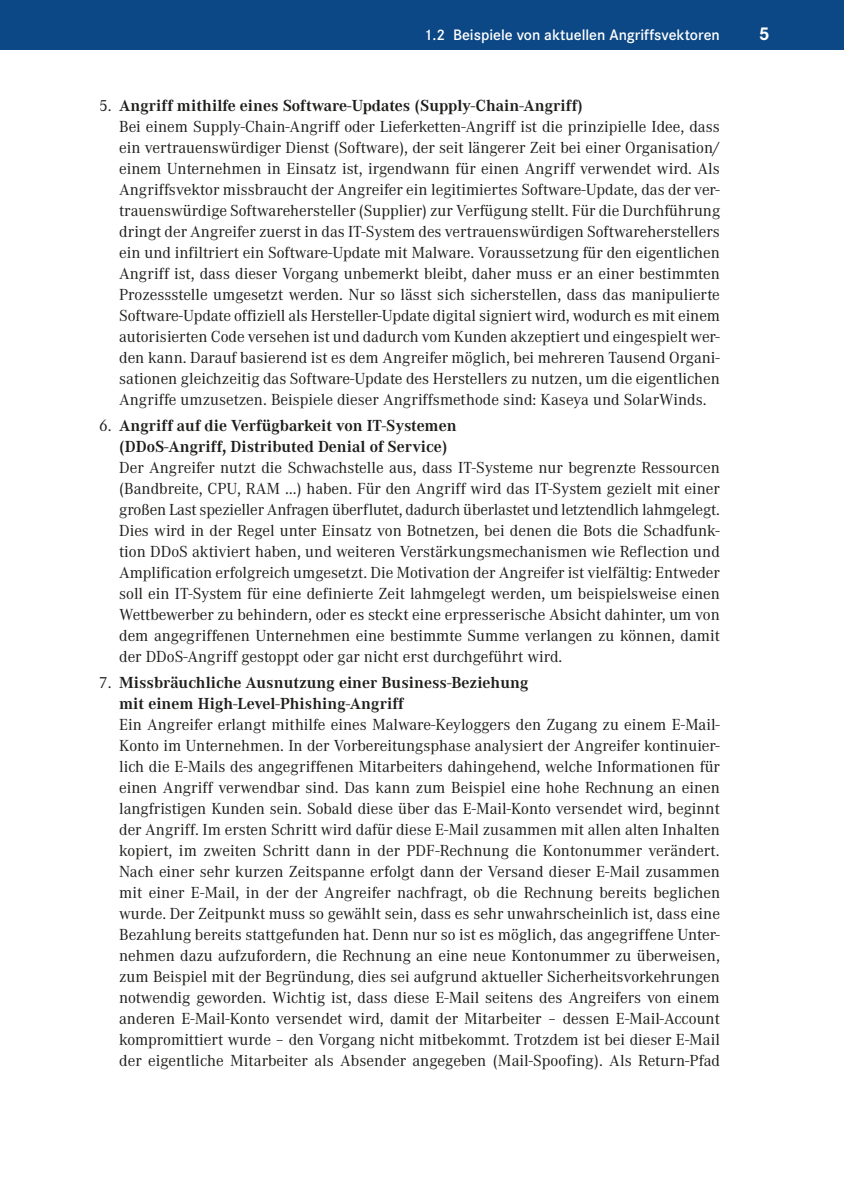
<style>
.page{position:relative;width:844px;height:1191px;background:#fff}
.page>*{position:absolute;margin:0;border:0;box-sizing:border-box;transform-origin:0 0}
.t1{font:700 19.25px "Corporate S Pro";color:#fff}
.t2{font:16.62px/21px "Corporate A Pro";color:#1d1d1b;text-align:justify}
.t3{font:700 16.62px/21px "Corporate A Pro";color:#1d1d1b}
.t4{font:600 15.75px "Corporate S Pro";color:#fff}
.s1{font-weight:700}
.s2{font-weight:400}
</style>
<div class="page">
<div style="left:0;top:0;width:843px;height:50px;background:#0c4885"></div>
<p class="t4" style="left:423px;top:23px;width:297px">1.2 Beispiele von aktuellen Angriffsvektoren</p>
<p class="t1" style="left:759px;top:18px;width:12px">5</p>
<p class="t2" style="left:119px;top:94px;width:602px;text-align:left;text-indent:-20px">5. <span class="s1">Angriff mithilfe eines Software-Updates (Supply-Chain-Angriff)<br></span>Bei einem Supply-Chain-Angriff oder Lieferketten-Angriff ist die prinzipielle Idee, dass ein vertrauenswürdiger Dienst (Software), der seit längerer Zeit bei einer Organisation/ einem Unternehmen in Einsatz ist, irgendwann für einen Angriff verwendet wird. Als Angriffsvektor missbraucht der Angreifer ein legitimiertes Software-Update, das der ver&shy;trauenswürdige Softwarehersteller (Supplier) zur Verfügung stellt. Für die Durchführung dringt der Angreifer zuerst in das IT-System des vertrauenswürdigen Softwareherstellers ein und infiltriert ein Software-Update mit Malware. Voraussetzung für den eigentlichen Angriff ist, dass dieser Vorgang unbemerkt bleibt, daher muss er an einer bestimmten Prozessstelle umgesetzt werden. Nur so lässt sich sicherstellen, dass das manipulierte Software-Update offiziell als Hersteller-Update digital signiert wird, wodurch es mit einem autorisierten Code versehen ist und dadurch vom Kunden akzeptiert und eingespielt wer&shy;den kann. Darauf basierend ist es dem Angreifer möglich, bei mehreren Tausend Organi&shy;sationen gleichzeitig das Software-Update des Herstellers zu nutzen, um die eigentlichen Angriffe umzusetzen. Beispiele dieser Angriffsmethode sind: Kaseya und SolarWinds.</p>
<p class="t3" style="left:119px;top:414px;width:339px;text-indent:-20px"><span class="s2">6.</span> Angriff auf die Verfügbarkeit von IT-Systemen (DDoS-Angriff, Distributed Denial of Service)</p>
<p class="t2" style="left:119px;top:456px;width:602px">Der Angreifer nutzt die Schwachstelle aus, dass IT-Systeme nur begrenzte Ressourcen (Bandbreite, CPU, RAM …) haben. Für den Angriff wird das IT-System gezielt mit einer großen Last spezieller Anfragen überflutet, dadurch überlastet und letztendlich lahmgelegt.<br>Dies wird in der Regel unter Einsatz von Botnetzen, bei denen die Bots die Schadfunk&shy;tion DDoS aktiviert haben, und weiteren Verstärkungsmechanismen wie Reflection und Amplification erfolgreich umgesetzt. Die Motivation der Angreifer ist vielfältig: Entweder soll ein IT-System für eine definierte Zeit lahmgelegt werden, um beispielsweise einen Wettbewerber zu behindern, oder es steckt eine erpresserische Absicht dahinter, um von dem angegriffenen Unternehmen eine bestimmte Summe verlangen zu können, damit der DDoS-Angriff gestoppt oder gar nicht erst durchgeführt wird.</p>
<p class="t3" style="left:119px;top:671px;width:410px;text-indent:-20px"><span class="s2">7.</span> Missbräuchliche Ausnutzung einer Business-Beziehung mit einem High-Level-Phishing-Angriff</p>
<p class="t2" style="left:119px;top:713px;width:602px">Ein Angreifer erlangt mithilfe eines Malware-Keyloggers den Zugang zu einem E-Mail-Konto im Unternehmen. In der Vorbereitungsphase analysiert der Angreifer kontinuier&shy;lich die E-Mails des angegriffenen Mitarbeiters dahingehend, welche Informationen für einen Angriff verwendbar sind. Das kann zum Beispiel eine hohe Rechnung an einen langfristigen Kunden sein. Sobald diese über das E-Mail-Konto versendet wird, beginnt der Angriff. Im ersten Schritt wird dafür diese E-Mail zusammen mit allen alten Inhalten kopiert, im zweiten Schritt dann in der PDF-Rechnung die Kontonummer verändert.<br>Nach einer sehr kurzen Zeitspanne erfolgt dann der Versand dieser E-Mail zusammen mit einer E-Mail, in der der Angreifer nachfragt, ob die Rechnung bereits beglichen wurde. Der Zeitpunkt muss so gewählt sein, dass es sehr unwahrscheinlich ist, dass eine Bezahlung bereits stattgefunden hat. Denn nur so ist es möglich, das angegriffene Unter&shy;nehmen dazu aufzufordern, die Rechnung an eine neue Kontonummer zu überweisen, zum Beispiel mit der Begründung, dies sei aufgrund aktueller Sicherheitsvorkehrungen notwendig geworden. Wichtig ist, dass diese E-Mail seitens des Angreifers von einem anderen E-Mail-Konto versendet wird, damit der Mitarbeiter – dessen E-Mail-Account kompromittiert wurde – den Vorgang nicht mitbekommt. Trotzdem ist bei dieser E-Mail der eigentliche Mitarbeiter als Absender angegeben (Mail-Spoofing). Als Return-Pfad</p>
</div>
